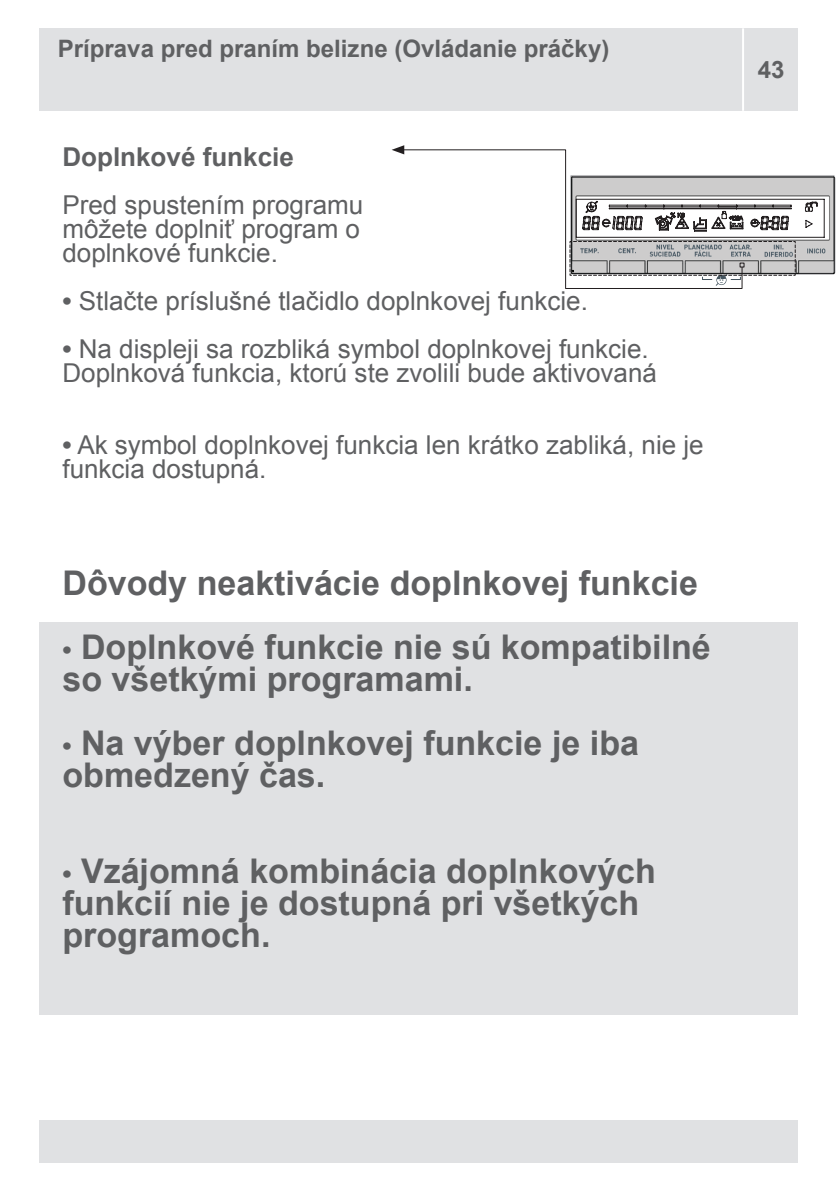
<style>
.page{position:relative;width:840px;height:1191px;background:#fff}
.page>*{position:absolute;margin:0;border:0;box-sizing:border-box;transform-origin:0 0}
.t1{font:700 34px/32px "Arial";color:#5f6062}
.t2{font:26px/24px "Arial";color:#5f6062}
.t3{font:700 26px "Arial";color:#5f6062}
.t4{font:700 24px "Arial";color:#5f6062}
.s1{font-weight:700}
.s2{font-size:26px}
</style>
<div class="page">
<div style="left:40px;top:1120px;width:757px;height:42px;background:#e0e1e3"></div>
<div style="left:40px;top:28px;width:757px;height:83px;background:#e0e1e3"></div>
<hr style="left:741px;top:28px;width:2px;height:83px;background:#fff">
<div style="left:40px;top:622px;width:757px;height:393px;background:#e0e1e3"></div>
<img style="left:742px;top:175px;width:93px;height:99px">
<svg style="left:403px;top:149px;width:339px;height:140px"></svg>
<svg style="left:391px;top:145px;width:13px;height:9px"></svg>
<svg style="left:568px;top:199px;width:256px;height:87px"></svg>
<p class="t4" style="left:58px;top:32px;width:552px">Príprava pred praním belizne (Ovládanie práčky)</p>
<p class="t3" style="left:62px;top:140px;width:233px">Doplnkové funkcie</p>
<p class="t2" style="left:62px;top:193px;width:302px">Pred spustením programu môžete doplniť program o doplnkové funkcie.</p>
<p class="t2" style="left:62px;top:289px;width:526px"><span class="s1">•</span> Stlačte príslušné tlačidlo doplnkovej funkcie.</p>
<p class="t2" style="left:62px;top:337px;width:595px"><span class="s1">•</span> Na displeji sa rozbliká symbol doplnkovej funkcie.<br>Doplnková funkcia, ktorú ste zvolili bude aktivovaná</p>
<p class="t2" style="left:62px;top:433px;width:642px"><span class="s1">•</span> Ak symbol doplnkovej funkcia len krátko zabliká, nie je funkcia dostupná.</p>
<h1 class="t1" style="left:62px;top:568px;width:636px">Dôvody neaktivácie doplnkovej funkcie</h1>
<h1 class="t1" style="left:62px;top:632px;width:649px"><span class="s2">•</span> Doplnkové funkcie nie sú kompatibilné so všetkými programami.</h1>
<h1 class="t1" style="left:62px;top:728px;width:577px"><span class="s2">•</span> Na výber doplnkovej funkcie je iba obmedzený čas.</h1>
<h1 class="t1" style="left:62px;top:856px;width:594px"><span class="s2">•</span> Vzájomná kombinácia doplnkových funkcií nie je dostupná pri všetkých programoch.</h1>
<p class="t4" style="left:757px;top:54px;width:28px">43</p>
</div>
